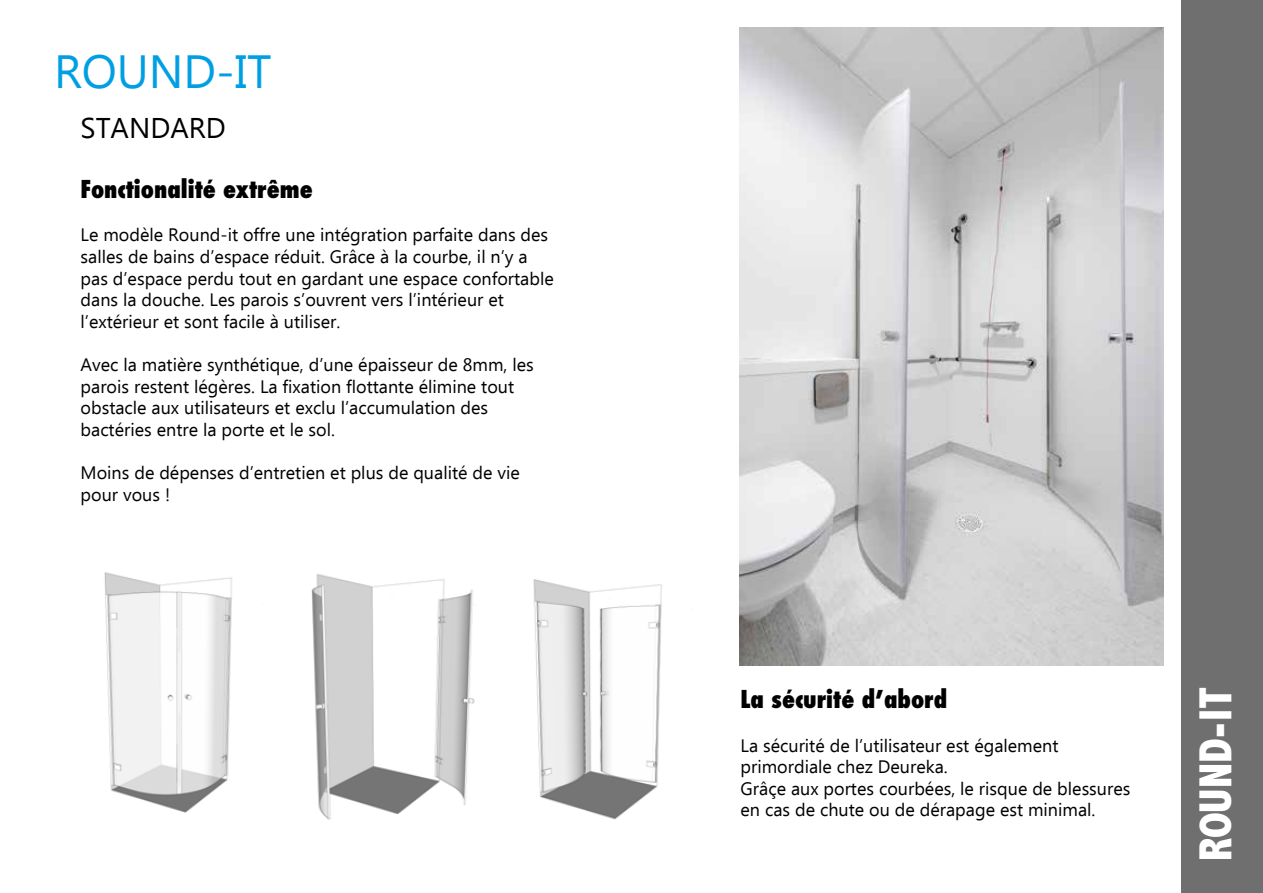
<style>
.page{position:relative;width:1263px;height:893px;background:#fff}
.page>*{position:absolute;margin:0;border:0;box-sizing:border-box;transform-origin:0 0}
.t1{font:46.5px "Ebrima";color:#009fe3}
.t2{font:800 condensed 46.5px "Abadi";color:#fff}
.t3{font:28.5px "Ebrima";color:#000}
.t4{font:800 condensed 24px "Futura";color:#000}
.t5{font:18px/21.6px "Ebrima";color:#000}
</style>
<div class="page">
<div style="left:1181px;top:0;width:82px;height:893px;background:#706f6f"></div>
<img style="left:533px;top:579px;width:129px;height:241px">
<img style="left:104px;top:572px;width:129px;height:241px">
<img style="left:311px;top:574px;width:164px;height:246px">
<img style="left:740px;top:28px;width:423px;height:637px">
<h1 class="t1" style="left:54px;top:38px;width:219px">ROUND-IT</h1>
<h2 class="t3" style="left:81px;top:108px;width:147px">STANDARD</h2>
<h3 class="t4" style="left:81px;top:173px;width:234px">Fonctionalité extrême</h3>
<p class="t5" style="left:81px;top:225px;width:475px">Le modèle Round-it offre une intégration parfaite dans des salles de bains d’espace réduit. Grâce à la courbe, il n’y a pas d’espace perdu tout en gardant une espace confortable dans la douche. Les parois s’ouvrent vers l’intérieur et l’extérieur et sont facile à utiliser.</p>
<p class="t5" style="left:81px;top:355px;width:455px">Avec la matière synthétique, d’une épaisseur de 8mm, les parois restent légères. La fixation flottante élimine tout obstacle aux utilisateurs et exclu l’accumulation des bactéries entre la porte et le sol.</p>
<p class="t5" style="left:81px;top:463px;width:441px">Moins de dépenses d’entretien et plus de qualité de vie pour vous !</p>
<h3 class="t4" style="left:740px;top:683px;width:208px">La sécurité d’abord</h3>
<p class="t5" style="left:740px;top:736px;width:391px">La sécurité de l’utilisateur est également primordiale chez Deureka.<br>Grâçe aux portes courbées, le risque de blessures en cas de chute ou de dérapage est minimal.</p>
<h1 class="t2" style="left:1189px;top:861px;width:176px;rotate:-90deg">ROUND-IT</h1>
</div>
